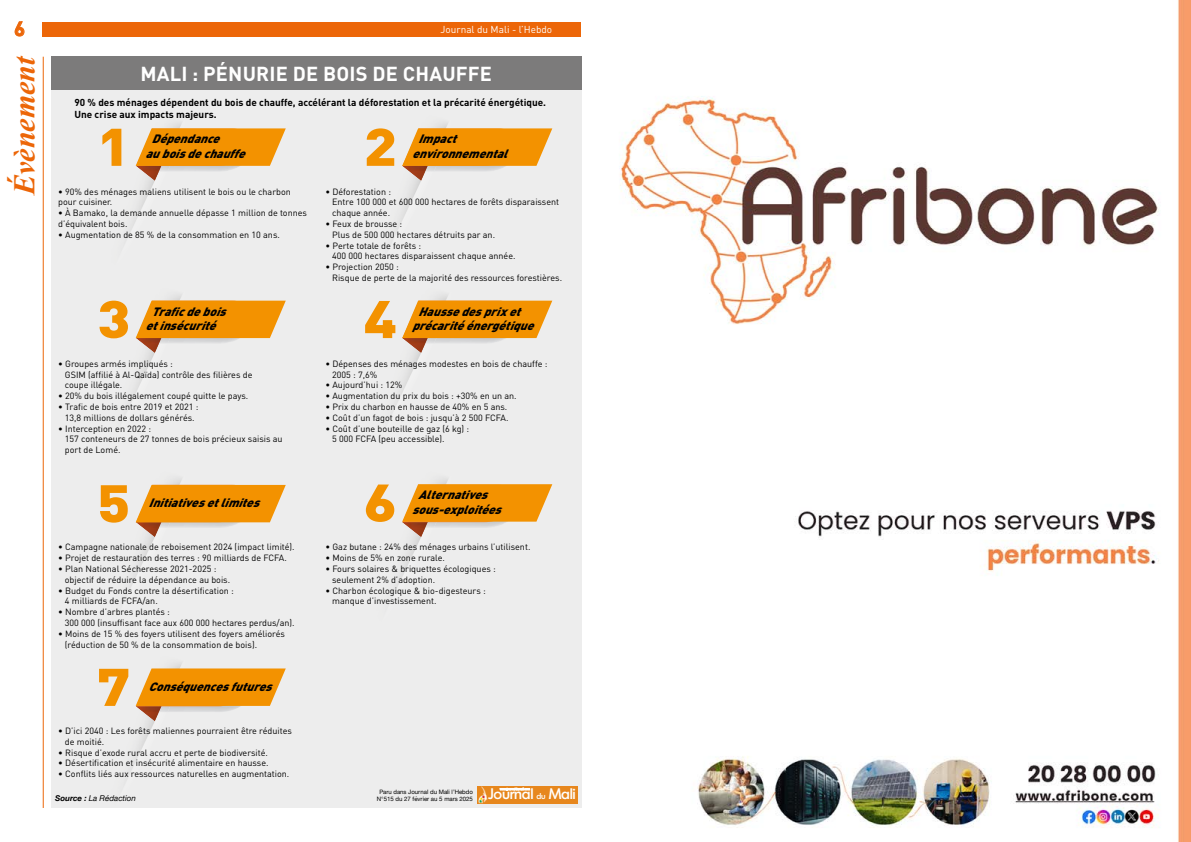
<style>
.page{position:relative;width:1191px;height:842px;background:#fff}
.page>*{position:absolute;margin:0;border:0;box-sizing:border-box;transform-origin:0 0}
.t1{font:900 52.1px "DIN Pro";color:#f39200;scale:1.15 1}
.t2{font:italic 700 30px "Times New Roman";color:#ec6608}
.t3{font:700 20px "DIN Pro";letter-spacing:.01em;color:#fff}
.t4{font:700 20px "DIN Pro";color:#ec6608}
.t5{font:500 14.9px "Montreal TS";letter-spacing:-.02em;color:#fff}
.t6{font:italic 900 12px/14.4px "DIN Pro";color:#000}
.t7{font:700 10px/12px "DIN Pro";color:#000}
.t8{font:10px "DIN Pro";color:#fff}
.t9{font:9px/10.8px "DIN Pro";color:#000}
.t10{font:italic 8px "Helvetica Neue";color:#000}
.t11{font:6.1px/7.3px "Helvetica Neue";color:#000;text-align:center}
.s1{font-weight:700}
.s2{font-size:8.3px}
.s3{font-size:6px}
</style>
<div class="page">
<hr style="left:43px;top:57px;width:1px;height:751px;background:#ec6608">
<div style="left:42px;top:22px;width:539px;height:14px;background:#ec6608"></div>
<svg style="left:14px;top:21px;width:11px;height:16px"></svg>
<img style="left:620px;top:0;width:571px;height:842px">
<div style="left:51px;top:57px;width:530px;height:34px;background:#7c7b7b"></div>
<div style="left:51px;top:91px;width:530px;height:717px;background:#ededed"></div>
<img style="left:477px;top:786px;width:11px;height:17px">
<div style="left:488px;top:786px;width:89px;height:17px;background:#e7871d"></div>
<svg style="left:132px;top:123px;width:154px;height:104px"></svg>
<svg style="left:131px;top:295px;width:155px;height:106px"></svg>
<svg style="left:132px;top:479px;width:154px;height:105px"></svg>
<svg style="left:131px;top:663px;width:155px;height:107px"></svg>
<svg style="left:397px;top:123px;width:155px;height:279px"></svg>
<svg style="left:397px;top:479px;width:155px;height:107px"></svg>
<h3 class="t4" style="left:14px;top:15px;width:12px">6</h3>
<p class="t8" style="left:440px;top:23px;width:113px">Journal du Mali - l’Hebdo</p>
<h3 class="t3" style="left:140px;top:61px;width:353px">MALI : PÉNURIE DE BOIS DE CHAUFFE</h3>
<h2 class="t2" style="left:4px;top:195px;width:141px;rotate:-90deg">Évènement</h2>
<p class="t7" style="left:74px;top:96px;width:473px">90 % des ménages dépendent du bois de chauffe, accélérant la déforestation et la précarité énergétique.<br>Une crise aux impacts majeurs.</p>
<h1 class="t1" style="left:97px;top:112px;width:31px">1</h1>
<h3 class="t6" style="left:145px;top:131px;width:107px;text-indent:6px">Dépendance auboisdechauffe</h3>
<h1 class="t1" style="left:363px;top:112px;width:31px">2</h1>
<h3 class="t6" style="left:412px;top:131px;width:103px;text-indent:6px">Impact environnemental</h3>
<p class="t9" style="left:58px;top:186px;width:234px">• 90% des ménages maliens utilisent le bois ou le charbon pour cuisiner.</p>
<p class="t9" style="left:58px;top:207px;width:250px">• À Bamako, la demande annuelle dépasse 1 million de tonnes d’équivalent bois.</p>
<p class="t9" style="left:58px;top:229px;width:223px">• Augmentation de 85 % de la consommation en 10 ans.</p>
<p class="t9" style="left:332px;top:186px;width:229px;text-indent:-7px">• Déforestation :<br>Entre 100 000 et 600 000 hectares de forêts disparaissent chaque année.</p>
<p class="t9" style="left:332px;top:218px;width:164px;text-indent:-7px">• Feux de brousse :<br>Plus de 500 000 hectares détruits par an.</p>
<p class="t9" style="left:332px;top:240px;width:185px;text-indent:-7px">• Perte totale de forêts :<br>400 000 hectares disparaissent chaque année.</p>
<p class="t9" style="left:332px;top:261px;width:231px;text-indent:-7px">• Projection 2050 :<br>Risque de perte de la majorité des ressources forestières.</p>
<h1 class="t1" style="left:97px;top:284px;width:31px">3</h1>
<h3 class="t6" style="left:145px;top:303px;width:88px;text-indent:6px">Traficdebois etinsécurité</h3>
<p class="t9" style="left:65px;top:358px;width:189px;text-indent:-7px">• Groupes armés impliqués :<br>GSIM (affilié à Al-Qaïda) contrôle des filières de coupe illégale.</p>
<p class="t9" style="left:58px;top:390px;width:192px">• 20% du bois illégalement coupé quitte le pays.</p>
<p class="t9" style="left:58px;top:401px;width:142px;text-align:center">• Trafic de bois entre 2019 et 2021 :<br>13,8 millions de dollars générés.</p>
<p class="t9" style="left:65px;top:423px;width:219px;text-indent:-7px">• Interception en 2022 :<br>157 conteneurs de 27 tonnes de bois précieux saisis au port de Lomé.</p>
<h1 class="t1" style="left:97px;top:468px;width:31px">5</h1>
<h3 class="t6" style="left:148px;top:495px;width:118px">Initiativesetlimites</h3>
<p class="t9" style="left:58px;top:541px;width:238px">• Campagne nationale de reboisement 2024 (impact limité).</p>
<p class="t9" style="left:58px;top:552px;width:230px">• Projet de restauration des terres : 90 milliards de FCFA.</p>
<p class="t9" style="left:65px;top:563px;width:167px;text-indent:-7px">• Plan National Sécheresse 2021-2025 : objectif de réduire la dépendance au bois.</p>
<p class="t9" style="left:65px;top:584px;width:170px;text-indent:-7px">• Budget du Fonds contre la désertification :<br>4 milliards de FCFA/an.</p>
<p class="t9" style="left:65px;top:606px;width:231px;text-indent:-7px">• Nombre d’arbres plantés :<br>300 000 (insuffisant face aux 600 000 hectares perdus/an).</p>
<p class="t9" style="left:65px;top:628px;width:222px;text-indent:-7px">• Moins de 15 % des foyers utilisent des foyers améliorés (réduction de 50 % de la consommation de bois).</p>
<h1 class="t1" style="left:97px;top:652px;width:31px">7</h1>
<h3 class="t6" style="left:148px;top:678px;width:131px">Conséquencesfutures</h3>
<p class="t9" style="left:65px;top:725px;width:229px;text-indent:-7px">• D’ici 2040 : Les forêts maliennes pourraient être réduites de moitié.</p>
<p class="t9" style="left:58px;top:746px;width:211px">• Risque d’exode rural accru et perte de biodiversité.</p>
<p class="t9" style="left:58px;top:757px;width:212px">• Désertification et insécurité alimentaire en hausse.</p>
<p class="t9" style="left:58px;top:768px;width:233px">• Conflits liés aux ressources naturelles en augmentation.</p>
<h1 class="t1" style="left:363px;top:284px;width:31px">4</h1>
<h3 class="t6" style="left:412px;top:303px;width:129px;text-indent:6px">Haussedesprixet précaritéénergétique</h3>
<p class="t9" style="left:332px;top:358px;width:217px;text-indent:-7px">• Dépenses des ménages modestes en bois de chauffe :<br>2005 : 7,6%</p>
<p class="t9" style="left:325px;top:379px;width:78px">• Aujourd’hui : 12%</p>
<p class="t9" style="left:325px;top:390px;width:193px">• Augmentation du prix du bois : +30% en un an.</p>
<p class="t9" style="left:325px;top:401px;width:183px">• Prix du charbon en hausse de 40% en 5 ans.</p>
<p class="t9" style="left:325px;top:412px;width:184px">• Coût d’un fagot de bois : jusqu’à 2 500 FCFA.</p>
<p class="t9" style="left:332px;top:423px;width:138px;text-indent:-7px">• Coût d’une bouteille de gaz (6 kg) :<br>5 000 FCFA (peu accessible).</p>
<h1 class="t1" style="left:363px;top:467px;width:31px">6</h1>
<h3 class="t6" style="left:412px;top:487px;width:97px;text-indent:6px">Alternatives sous-exploitées</h3>
<p class="t9" style="left:325px;top:541px;width:206px">• Gaz butane : 24% des ménages urbains l’utilisent.</p>
<p class="t9" style="left:325px;top:552px;width:121px">• Moins de 5% en zone rurale.</p>
<p class="t9" style="left:332px;top:563px;width:165px;text-indent:-7px">• Fours solaires &amp; briquettes écologiques : seulement 2% d’adoption.</p>
<p class="t9" style="left:332px;top:584px;width:155px;text-indent:-7px">• Charbon écologique &amp; bio-digesteurs : manque d’investissement.</p>
<p class="t10" style="left:55px;top:792px;width:82px"><span class="s1">Source :</span> La Rédaction</p>
<h3 class="t5" style="left:488px;top:784px;width:89px">Journal <span class="s2">du</span> Mali</h3>
<p class="t11" style="left:377px;top:788px;width:98px"><span class="s3">Paru dans</span> Journal du Mali l’Hebdo<br>N°515 du 27 février au 5 mars 2025</p>
</div>
